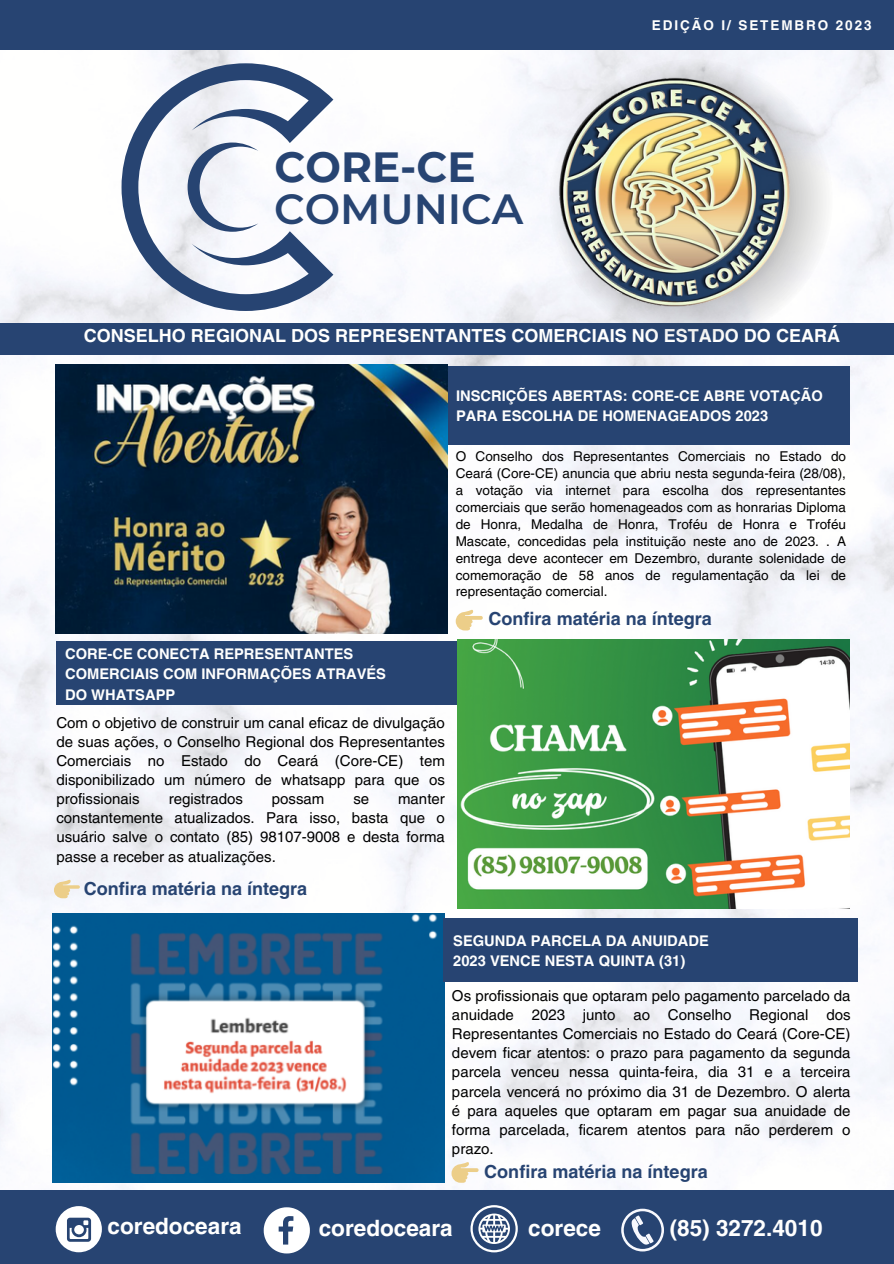
<style>
.page{position:relative;width:894px;height:1264px;background:#fff}
.page>*{position:absolute;margin:0;border:0;box-sizing:border-box;transform-origin:0 0}
.t1{font:600 42.15px "Montserrat";color:#274472}
.t2{font:700 42.15px "Montserrat";color:#274472}
.t3{font:700 22.5px "Helvetica LT Pro";color:#fffffe}
.t4{font:700 18px "Helvetica LT Pro";color:#274472}
.t5{font:700 18px "Helvetica LT Pro";color:#fffffe}
.t6{font:15px/19.2px "Helvetica LT Pro";color:#000;text-align:justify}
.t7{font:700 14.7px/20.2px "Helvetica LT Pro";color:#fffffe}
.t8{font:13.5px/17px "Helvetica LT Pro";color:#000;text-align:justify}
.t9{font:700 13.5px "Helvetica LT Pro";letter-spacing:.14em;color:#fffffe}
</style>
<div class="page">
<img style="left:0;top:50px;width:893px;height:1140px">
<div style="left:0;top:0;width:893px;height:50px;background:#274472"></div>
<div style="left:56px;top:641px;width:414px;height:64px;background:#274472"></div>
<img style="left:457px;top:639px;width:392px;height:270px">
<img style="left:52px;top:913px;width:392px;height:269px">
<div style="left:0;top:323px;width:893px;height:32px;background:#274472"></div>
<div style="left:415px;top:366px;width:435px;height:79px;background:#274472"></div>
<img style="left:56px;top:365px;width:391px;height:269px">
<svg style="left:455px;top:609px;width:27px;height:21px"></svg>
<svg style="left:54px;top:879px;width:26px;height:19px"></svg>
<svg style="left:451px;top:1161px;width:27px;height:21px"></svg>
<div style="left:0;top:1190px;width:893px;height:73px;background:#274472"></div>
<div style="left:56px;top:1206px;width:46px;height:46px;background:#fff;border-radius:50%"></div>
<svg style="left:67px;top:1217px;width:24px;height:24px"></svg>
<svg style="left:263px;top:1207px;width:47px;height:46px"></svg>
<svg style="left:470px;top:1205px;width:47px;height:47px"></svg>
<svg style="left:621px;top:1208px;width:42px;height:43px"></svg>
<svg style="left:121px;top:63px;width:212px;height:248px;fill:#f5f7fc"></svg>
<svg style="left:187px;top:142px;width:71px;height:90px"></svg>
<svg style="left:549px;top:59px;width:283px;height:264px"></svg>
<img style="left:558px;top:77px;width:232px;height:229px">
<div style="left:443px;top:918px;width:415px;height:63px;background:#274472"></div>
<p class="t2" style="left:274px;top:142px;width:202px">CORE-CE</p>
<p class="t1" style="left:274px;top:183px;width:251px">COMUNICA</p>
<p class="t9" style="left:651px;top:20px;width:221px">EDIÇÃO I/ SETEMBRO 2023</p>
<p class="t5" style="left:84px;top:329px;width:757px">CONSELHO REGIONAL DOS REPRESENTANTES COMERCIAIS NO ESTADO DO CEARÁ</p>
<p class="t7" style="left:456px;top:387px;width:368px">INSCRIÇÕES ABERTAS: CORE-CE ABRE VOTAÇÃO<br>PARA ESCOLHA DE HOMENAGEADOS 2023</p>
<p class="t8" style="left:455px;top:449px;width:392px">O Conselho dos Representantes Comerciais no Estado do Ceará (Core-CE) anuncia que abriu nesta segunda-feira (28/08), a votação via internet para escolha dos representantes comerciais que serão homenageados com as honrarias Diploma de Honra, Medalha de Honra, Troféu de Honra e Troféu Mascate, concedidas pela instituição neste ano de 2023. . A entrega deve acontecer em Dezembro, durante solenidade de comemoração de 58 anos de regulamentação da lei de representação comercial.</p>
<p class="t7" style="left:65px;top:645px;width:322px">CORE-CE CONECTA REPRESENTANTES<br>COMERCIAIS COM INFORMAÇÕES ATRAVÉS</p>
<p class="t7" style="left:65px;top:685px;width:112px">DO WHATSAPP</p>
<p class="t6" style="left:56px;top:714px;width:390px">Com o objetivo de construir um canal eficaz de divulgação de suas ações, o Conselho Regional dos Representantes Comerciais no Estado do Ceará (Core-CE) tem disponibilizado um número de whatsapp para que os profissionais</p>
<p class="t6" style="left:169px;top:790px;width:76px">registrados</p>
<p class="t6" style="left:272px;top:790px;width:54px">possam</p>
<p class="t6" style="left:353px;top:790px;width:17px">se</p>
<p class="t6" style="left:56px;top:790px;width:390px;text-indent:342px">manter constantemente atualizados. Para isso, basta que o usuário salve o contato (85) 98107-9008 e desta forma passe a receber as atualizações.</p>
<p class="t4" style="left:84px;top:881px;width:225px">Confira matéria na íntegra</p>
<p class="t4" style="left:488px;top:612px;width:225px">Confira matéria na íntegra</p>
<p class="t7" style="left:453px;top:932px;width:257px">SEGUNDA PARCELA DA ANUIDADE</p>
<p class="t7" style="left:453px;top:952px;width:233px">2023 VENCE NESTA QUINTA (31)</p>
<p class="t6" style="left:452px;top:987px;width:400px">Os profissionais que optaram pelo pagamento parcelado da anuidade 2023 junto ao Conselho Regional dos Representantes Comerciais no Estado do Ceará (Core-CE) devem ficar atentos: o prazo para pagamento da segunda parcela venceu nessa quinta-feira, dia 31 e a terceira parcela vencerá no próximo dia 31 de Dezembro. O alerta é para aqueles que optaram em pagar sua anuidade de forma parcelada, ficarem atentos para não perderem o prazo.</p>
<p class="t4" style="left:484px;top:1164px;width:225px">Confira matéria na íntegra</p>
<p class="t3" style="left:108px;top:1217px;width:135px">coredoceara</p>
<p class="t3" style="left:318px;top:1219px;width:135px">coredoceara</p>
<p class="t3" style="left:528px;top:1219px;width:74px">corece</p>
<p class="t3" style="left:669px;top:1219px;width:154px">(85) 3272.4010</p>
</div>
